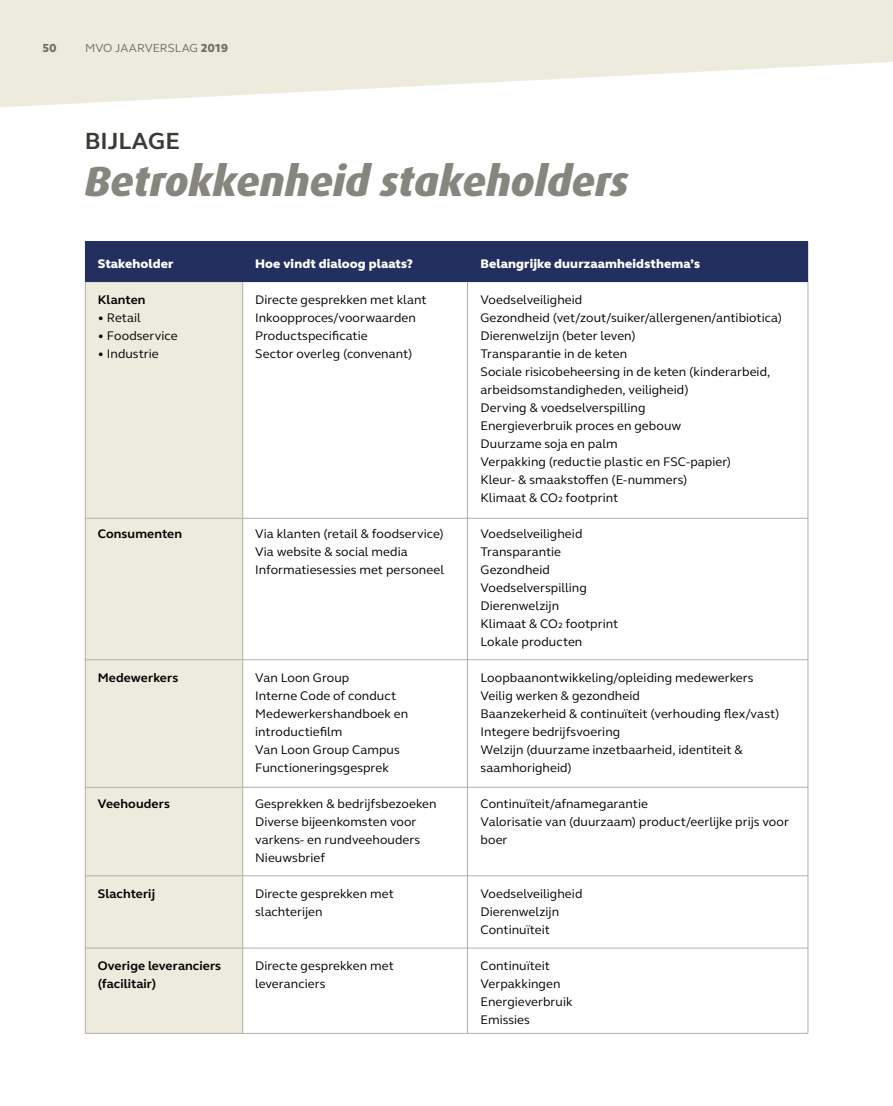
<style>
.page{position:relative;width:893px;height:1106px;background:#fff}
.page>*{position:absolute;margin:0;border:0;box-sizing:border-box;transform-origin:0 0}
.t1{font:italic 800 42px "Dax";letter-spacing:-.01em;color:#87867e}
.t2{font:700 24px "GN Elliot";color:#3c3c37}
.t3{font:12.75px/18px "GN Elliot";letter-spacing:.005em;color:#000}
.t4{font:700 12.75px/18px "GN Elliot";letter-spacing:.01em;color:#000}
.t5{font:800 12.75px "GN Elliot";letter-spacing:.01em;color:#fff}
.t6{font:12px "GN Elliot";letter-spacing:.005em;color:#6f6e68}
.t7{font:800 12px "GN Elliot";color:#6f6e68}
.s1{font-weight:800}
</style>
<div class="page">
<svg style="left:0;top:0;width:893px;height:107px;fill:#edebdd"></svg>
<div style="left:85px;top:241px;width:158px;height:792px;background:#edebdd"></div>
<hr style="left:467px;top:241px;width:1px;height:792px;background:#b2b1a7">
<hr style="left:85px;top:241px;width:1px;height:792px;background:#b2b1a7">
<hr style="left:242px;top:241px;width:1px;height:792px;background:#b2b1a7">
<hr style="left:808px;top:241px;width:1px;height:792px;background:#b2b1a7">
<hr style="left:85px;top:518px;width:723px;height:1px;background:#b2b1a7">
<hr style="left:85px;top:659px;width:723px;height:1px;background:#b2b1a7">
<hr style="left:85px;top:787px;width:723px;height:1px;background:#b2b1a7">
<hr style="left:85px;top:875px;width:723px;height:1px;background:#b2b1a7">
<hr style="left:85px;top:947px;width:723px;height:1px;background:#b2b1a7">
<hr style="left:85px;top:1033px;width:723px;height:1px;background:#b2b1a7">
<div style="left:85px;top:241px;width:723px;height:41px;background:#232f5f"></div>
<p class="t7" style="left:43px;top:39px;width:15px">50</p>
<p class="t6" style="left:85px;top:39px;width:145px">MVO JAARVERSLAG <span class="s1">2019</span></p>
<h2 class="t2" style="left:85px;top:125px;width:97px">BIJLAGE</h2>
<h1 class="t1" style="left:84px;top:157px;width:545px">Betrokkenheid stakeholders</h1>
<p class="t5" style="left:98px;top:255px;width:77px">Stakeholder</p>
<p class="t4" style="left:98px;top:290px;width:49px">Klanten</p>
<p class="t3" style="left:98px;top:308px;width:44px">• Retail</p>
<p class="t3" style="left:98px;top:326px;width:81px">• Foodservice</p>
<p class="t3" style="left:98px;top:344px;width:62px">• Industrie</p>
<p class="t5" style="left:255px;top:255px;width:159px">Hoe vindt dialoog plaats?</p>
<p class="t3" style="left:255px;top:290px;width:173px">Directe gesprekken met klant<br>Inkoopproces/voorwaarden<br>Productspecificatie<br>Sector overleg (convenant)</p>
<p class="t4" style="left:98px;top:524px;width:86px">Consumenten</p>
<p class="t3" style="left:255px;top:524px;width:190px">Via klanten (retail &amp; foodservice)<br>Via website &amp; social media<br>Informatiesessies met personeel</p>
<p class="t4" style="left:98px;top:668px;width:82px">Medewerkers</p>
<p class="t4" style="left:98px;top:794px;width:74px">Veehouders</p>
<p class="t4" style="left:98px;top:884px;width:59px">Slachterij</p>
<p class="t4" style="left:98px;top:956px;width:125px">Overige leveranciers (facilitair)</p>
<p class="t3" style="left:255px;top:668px;width:155px">Van Loon Group<br>Interne Code of conduct<br>Medewerkershandboek en introductiefilm<br>Van Loon Group Campus<br>Functioneringsgesprek</p>
<p class="t3" style="left:255px;top:794px;width:183px">Gesprekken &amp; bedrijfsbezoeken<br>Diverse bijeenkomsten voor varkens- en rundveehouders<br>Nieuwsbrief</p>
<p class="t3" style="left:255px;top:884px;width:140px">Directe gesprekken met slachterijen</p>
<p class="t3" style="left:255px;top:956px;width:140px">Directe gesprekken met leveranciers</p>
<p class="t5" style="left:480px;top:255px;width:221px">Belangrijke duurzaamheidsthema’s</p>
<p class="t3" style="left:480px;top:290px;width:303px">Voedselveiligheid<br>Gezondheid (vet/zout/suiker/allergenen/antibiotica)<br>Dierenwelzijn (beter leven)<br>Transparantie in de keten<br>Sociale risicobeheersing in de keten (kinderarbeid, arbeidsomstandigheden, veiligheid)<br>Derving &amp; voedselverspilling<br>Energieverbruik proces en gebouw<br>Duurzame soja en palm<br>Verpakking (reductie plastic en FSC-papier)<br>Kleur- &amp; smaakstoffen (E-nummers)<br>Klimaat &amp; CO2 footprint</p>
<p class="t3" style="left:480px;top:524px;width:139px">Voedselveiligheid<br>Transparantie<br>Gezondheid<br>Voedselverspilling<br>Dierenwelzijn<br>Klimaat &amp; CO2 footprint<br>Lokale producten</p>
<p class="t3" style="left:481px;top:668px;width:301px">Loopbaanontwikkeling/opleiding medewerkers Veilig werken &amp; gezondheid<br>Baanzekerheid &amp; continuïteit (verhouding flex/vast)<br>Integere bedrijfsvoering<br>Welzijn (duurzame inzetbaarheid, identiteit &amp; saamhorigheid)</p>
<p class="t3" style="left:481px;top:794px;width:310px">Continuïteit/afnamegarantie<br>Valorisatie van (duurzaam) product/eerlijke prijs voor boer</p>
<p class="t3" style="left:481px;top:884px;width:103px">Voedselveiligheid<br>Dierenwelzijn<br>Continuïteit</p>
<p class="t3" style="left:481px;top:956px;width:94px">Continuïteit<br>Verpakkingen<br>Energieverbruik<br>Emissies</p>
</div>
